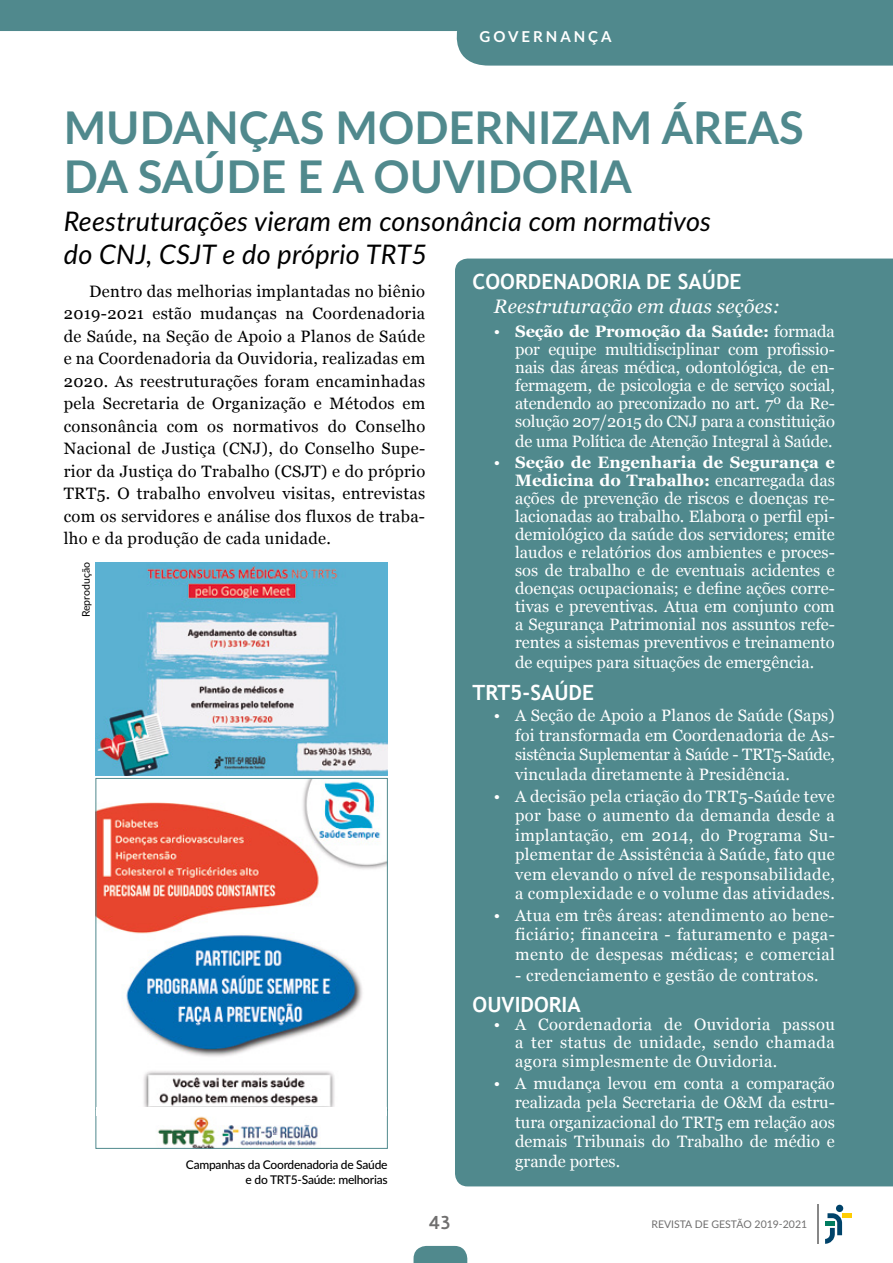
<style>
.page{position:relative;width:893px;height:1263px;background:#fff}
.page>*{position:absolute;margin:0;border:0;box-sizing:border-box;transform-origin:0 0}
.t1{font:700 45px/49.5px "Lato";color:#50898d}
.t2{font:italic 27px/33px "Lato";letter-spacing:.01em;color:#000}
.t3{font:700 21px "Trebuchet MS";color:#fff}
.t4{font:italic 19.5px "Georgia";letter-spacing:.01em;color:#fff}
.t5{font:700 19.5px "Domestos 98";color:#706f6f}
.t6{font:16.5px/18px "Georgia";letter-spacing:.01em;color:#fff;text-align:justify}
.t7{font:16.5px/22.5px "Georgia";letter-spacing:.02em;color:#000;text-align:justify}
.t8{font:16.5px "Georgia";letter-spacing:-.01em;color:#fff}
.t9{font:700 15px "Lato";letter-spacing:.2em;color:#fff}
.t10{font:500 12px/14.4px "Lato";letter-spacing:-.02em;color:#000;text-align:right}
.t11{font:10.5px "Lato";color:#706f6f}
.t12{font:10.5px "Lato";color:#000}
.s1{font-weight:700}
</style>
<div class="page">
<hr style="left:816px;top:1204px;width:2px;height:39px;background:#878787">
<div style="left:836px;top:1205px;width:7px;height:7px;background:#00436a;border-radius:50%"></div>
<div style="left:842px;top:1213px;width:10px;height:5px;background:#ffcd02"></div>
<svg style="left:825px;top:1213px;width:17px;height:31px"></svg>
<svg style="left:414px;top:1246px;width:53px;height:17px"></svg>
<div style="left:455px;top:259px;width:438px;height:927px;background:#50898d"></div>
<svg style="left:0;top:0;width:893px;height:66px;fill:#50898d"></svg>
<img style="left:96px;top:562px;width:292px;height:213px">
<img style="left:98px;top:780px;width:288px;height:367px">
<div style="left:96px;top:1110px;width:292px;height:39px;border:1px solid #50898d"></div>
<div style="left:96px;top:1107px;width:291px;height:9px;background:#fff"></div>
<p class="t9" style="left:479px;top:26px;width:134px">GOVERNANÇA</p>
<h1 class="t1" style="left:64px;top:100px;width:742px">MUDANÇAS MODERNIZAM ÁREAS<br>DA SAÚDE E A OUVIDORIA</h1>
<h2 class="t2" style="left:64px;top:204px;width:649px">Reestruturações vieram em consonância com normativos do CNJ, CSJT e do próprio TRT5</h2>
<p class="t3" style="left:473px;top:268px;width:270px">COORDENADORIA DE SAÚDE</p>
<p class="t4" style="left:494px;top:295px;width:288px">Reestruturação em duas seções:</p>
<p class="t6" style="left:515px;top:323px;width:321px;text-indent:-21px">• <span class="s1">Seção de Promoção da Saúde:</span> formada por equipe multidisciplinar com profissio&shy;nais das áreas médica, odontológica, de en&shy;fermagem, de psicologia e de serviço social, atendendo ao preconizado no art. 7º da Re&shy;solução 207/2015 do CNJ para a constituição</p>
<p class="t8" style="left:515px;top:431px;width:319px">de uma Política de Atenção Integral à Saúde.</p>
<p class="t6" style="left:515px;top:454px;width:321px;text-indent:-21px">• <span class="s1">Seção de Engenharia de Segurança e Medicina do Trabalho:</span> encarregada das ações de prevenção de riscos e doenças re&shy;lacionadas ao trabalho. Elabora o perfil epi&shy;demiológico da saúde dos servidores; emite laudos e relatórios dos ambientes e proces&shy;sos de trabalho e de eventuais acidentes e doenças ocupacionais; e define ações corre&shy;tivas e preventivas. Atua em conjunto com a Segurança Patrimonial nos assuntos refe&shy;rentes a sistemas preventivos e treinamento</p>
<p class="t6" style="left:515px;top:653px;width:301px">de equipes para situações de emergência.</p>
<p class="t3" style="left:473px;top:680px;width:123px">TRT5-SAÚDE</p>
<p class="t6" style="left:515px;top:706px;width:321px;line-height:19.5px;text-indent:-21px">• A Seção de Apoio a Planos de Saúde (Saps) foi transformada em Coordenadoria de As&shy;sistência Suplementar à Saúde - TRT5-Saúde, vinculada diretamente à Presidência.</p>
<p class="t6" style="left:515px;top:786px;width:321px;line-height:19.5px;text-indent:-21px">• A decisão pela criação do TRT5-Saúde teve por base o aumento da demanda desde a implantação, em 2014, do Programa Su&shy;plementar de Assistência à Saúde, fato que vem elevando o nível de responsabilidade, a complexidade e o volume das atividades.</p>
<p class="t6" style="left:515px;top:906px;width:321px;line-height:19.5px;text-indent:-21px">• Atua em três áreas: atendimento ao bene&shy;ficiário; financeira - faturamento e paga&shy;mento de despesas médicas; e comercial</p>
<p class="t6" style="left:515px;top:966px;width:305px">- credenciamento e gestão de contratos.</p>
<p class="t3" style="left:473px;top:991px;width:110px">OUVIDORIA</p>
<p class="t6" style="left:494px;top:1015px;width:342px;text-align:right">• A Coordenadoria de Ouvidoria passou a ter status de unidade, sendo chamada</p>
<p class="t6" style="left:515px;top:1053px;width:264px">agora simplesmente de Ouvidoria.</p>
<p class="t6" style="left:515px;top:1074px;width:321px;line-height:19.5px;text-indent:-21px">• A mudança levou em conta a comparação realizada pela Secretaria de O&amp;M da estru&shy;tura organizacional do TRT5 em relação aos demais Tribunais do Trabalho de médio e grande portes.</p>
<p class="t7" style="left:64px;top:280px;width:363px;text-indent:26px">Dentro das melhorias implantadas no biênio 2019-2021 estão mudanças na Coordenadoria de Saúde, na Seção de Apoio a Planos de Saúde e na Coordenadoria da Ouvidoria, realizadas em 2020. As reestruturações foram encaminhadas pela Secretaria de Organização e Métodos em consonância com os normativos do Conselho Nacional de Justiça (CNJ), do Conselho Supe&shy;rior da Justiça do Trabalho (CSJT) e do próprio TRT5. O trabalho envolveu visitas, entrevistas com os servidores e análise dos fluxos de traba&shy;lho e da produção de cada unidade.</p>
<p class="t12" style="left:78px;top:617px;width:57px;rotate:-90deg">Reprodução</p>
<p class="t10" style="left:186px;top:1157px;width:203px">Campanhas da Coordenadoria de Saúde e do TRT5-Saúde: melhorias</p>
<p class="t5" style="left:429px;top:1211px;width:23px">43</p>
<p class="t11" style="left:651px;top:1217px;width:157px">REVISTA DE GESTÃO 2019-2021</p>
</div>
